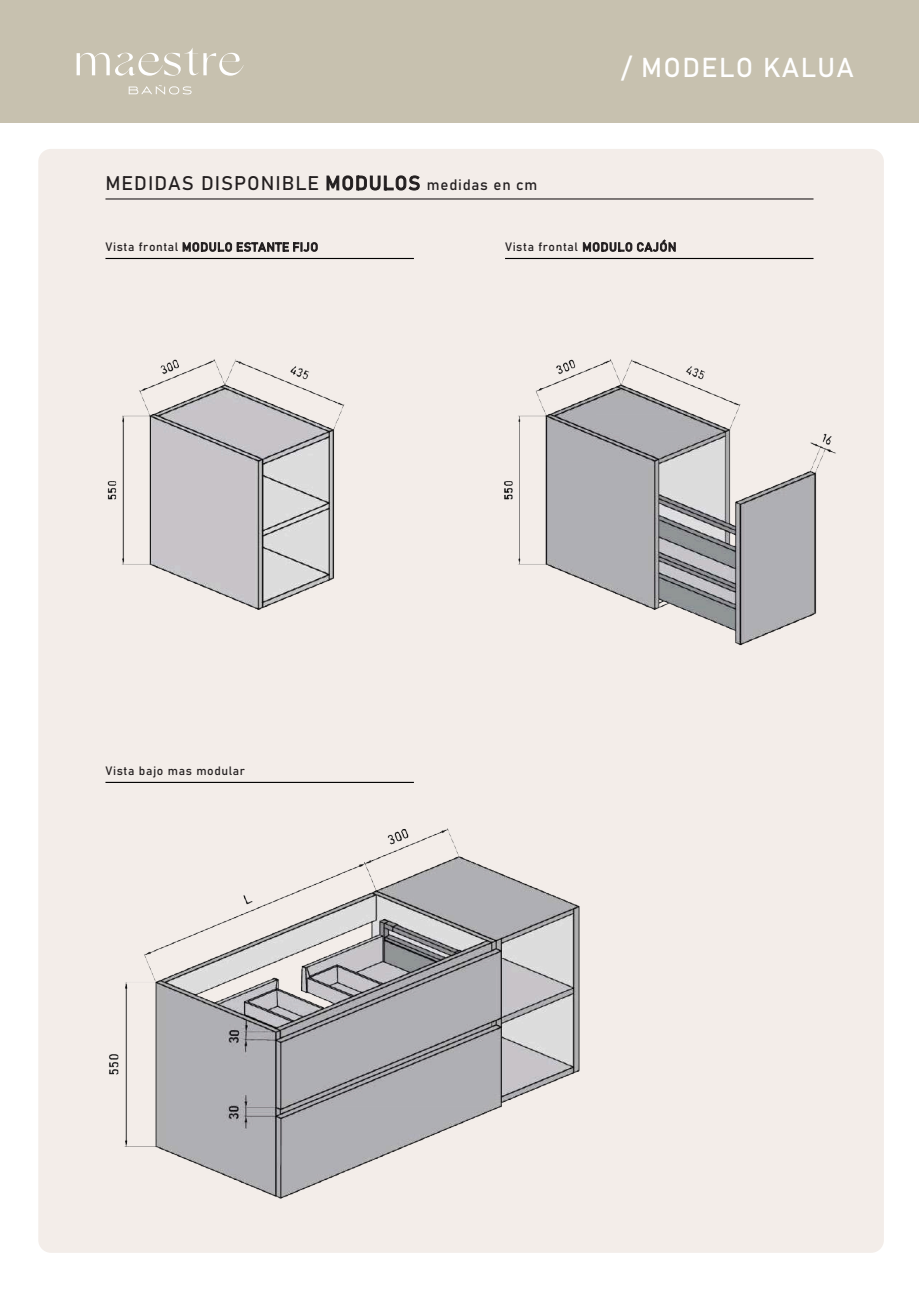
<style>
.page{position:relative;width:919px;height:1289px;background:#fff}
.page>*{position:absolute;margin:0;border:0;box-sizing:border-box;transform-origin:0 0}
.t1{font:27px "Bahnschrift";letter-spacing:.05em;color:#fff}
.t2{font:19.5px "Bahnschrift";letter-spacing:.05em;color:#231f20}
.t3{font:12px "Bahnschrift";letter-spacing:.05em;color:#231f20}
.s1{font-size:15px}
</style>
<div class="page">
<div style="left:0;top:0;width:918px;height:123px;background:#c7c1af"></div>
<svg style="left:77px;top:48px;width:167px;height:28px"></svg>
<svg style="left:129px;top:85px;width:62px;height:10px"></svg>
<div style="left:38px;top:149px;width:845px;height:1103px;background:#f3ede9;border-radius:13px"></div>
<hr style="left:105px;top:198px;width:708px;height:1px;background:#231f20">
<hr style="left:105px;top:258px;width:309px;height:1px;background:#000">
<hr style="left:105px;top:781px;width:309px;height:2px;background:#000">
<hr style="left:505px;top:258px;width:308px;height:1px;background:#000">
<img style="left:107px;top:359px;width:729px;height:287px">
<img style="left:109px;top:828px;width:471px;height:371px">
<h2 class="t2" style="left:105px;top:168px;width:433px">MEDIDAS DISPONIBLE MODULOS <span class="s1">medidas en cm</span></h2>
<h1 class="t1" style="left:621px;top:47px;width:234px">/ MODELO KALUA</h1>
<p class="t3" style="left:105px;top:238px;width:214px">Vista frontal MODULO ESTANTE FIJO</p>
<p class="t3" style="left:505px;top:238px;width:173px">Vista frontal MODULO CAJÓN</p>
<p class="t3" style="left:105px;top:761px;width:141px">Vista bajo mas modular</p>
</div>
